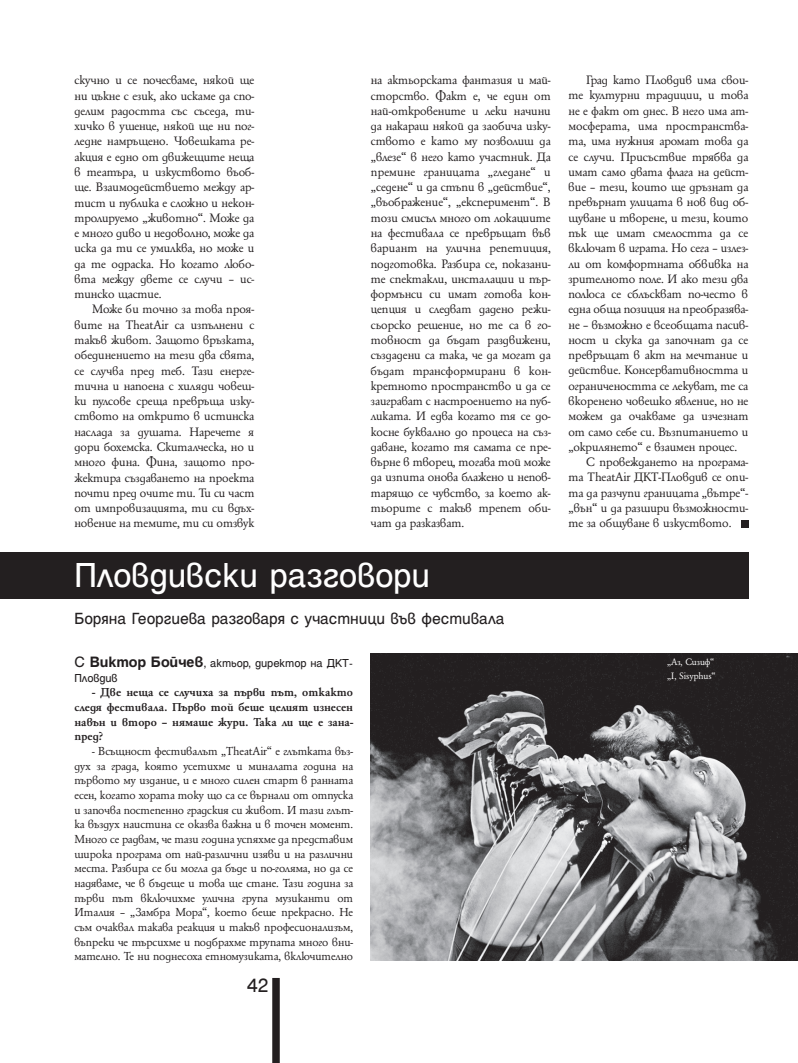
<style>
.page{position:relative;width:798px;height:1063px;background:#fff}
.page>*{position:absolute;margin:0;border:0;box-sizing:border-box;transform-origin:0 0}
.t1{font:37.5px "Helen Bg";letter-spacing:-.01em;color:#fff}
.t2{font:21.25px "Helen Bg";color:#231f20}
.t3{font:17.5px "Helen Bg";letter-spacing:-.01em;color:#231f20}
.t4{font:13.12px/15.2px "HS Garamond Bg";color:#231f20;text-align:justify}
.t5{font:12.5px/14.6px "HS Garamond Bg";color:#231f20;text-align:justify}
.t6{font:700 12.5px/14.6px "HS Garamond Bg";color:#231f20;text-align:justify}
.t7{font:12.5px/14.6px "Helen Bg";letter-spacing:-.005em;color:#231f20}
.t8{font:10px/14.1px "HS Garamond Bg";letter-spacing:-.01em;color:#fff}
.s1{font-size:16.25px}
.s2{font-weight:700;font-size:16.25px}
</style>
<div class="page">
<div style="left:272px;top:978px;width:8px;height:85px;background:#231f20"></div>
<div style="left:0;top:553px;width:748px;height:46px;background:#231f20"></div>
<img style="left:371px;top:654px;width:426px;height:306px">
<div style="left:740px;top:520px;width:8px;height:8px;background:#231f20"></div>
<p class="t4" style="left:74px;top:73px;width:181px">скучно и се почесваме, някой ще ни цъкне с език, ако искаме да спо&shy;делим радостта със съседа, ти&shy;хичко в ушенце, някой ще ни пог&shy;ледне намръщено. Човешката ре&shy;акция е едно от движещите неща в театъра, и изкуството въоб&shy;ще. Взаимодействието между ар&shy;тист и публика е сложно и некон&shy;тролируемо „животно“. Може да е много диво и недоволно, може да иска да ти се умилква, но може и да те одраска. Но когато любо&shy;вта между двете се случи – ис&shy;тинско щастие.</p>
<p class="t4" style="left:74px;top:302px;width:181px;text-indent:18px">Може би точно за това проя&shy;вите на TheatAir са изпълнени с такъв живот. Защото връзката, обединението на тези два свята, се случва пред теб. Тази енерге&shy;тична и напоена с хиляди човеш&shy;ки пулсове среща превръща изку&shy;ството на открито в истинска наслада за душата. Наречете я дори бохемска. Скиталческа, но и много фина. Фина, защото про&shy;жектира създаването на проекта почти пред очите ти. Ти си част от импровизацията, ти си вдъх&shy;новение на темите, ти си отзвук</p>
<p class="t4" style="left:371px;top:73px;width:181px">на актьорската фантазия и май&shy;сторство. Факт е, че един от най-откровените и леки начини да накараш някой да заобича изку&shy;ството е като му позволиш да „влезе“ в него като участник. Да премине границата „гледане“ и „седене“ и да стъпи в „действие“, „въображение“, „експеримент“. В този смисъл много от локациите на фестивала се превръщат във вариант на улична репетиция, подготовка. Разбира се, показани&shy;те спектакли, инсталации и пър&shy;формънси си имат готова кон&shy;цепция и следват дадено режи&shy;сьорско решение, но те са в го&shy;товност да бъдат раздвижени, създадени са така, че да могат да бъдат трансформирани в кон&shy;кретното пространство и да се заиграват с настроението на пуб&shy;ликата. И едва когато тя се до&shy;косне буквално до процеса на съз&shy;даване, когато тя самата се пре&shy;върне в творец, тогава той може да изпита онова блажено и непов&shy;тарящо се чувство, за което ак&shy;тьорите с такъв трепет оби&shy;чат да разказват.</p>
<p class="t4" style="left:586px;top:73px;width:163px">Град като Пловдив има свои-</p>
<p class="t4" style="left:568px;top:88px;width:181px">те културни традиции, и това</p>
<p class="t4" style="left:568px;top:103px;width:181px">не е факт от днес. В него има ат-</p>
<p class="t4" style="left:568px;top:118px;width:181px">мосферата, има пространства-</p>
<p class="t4" style="left:568px;top:134px;width:181px">та, има нужния аромат това да</p>
<p class="t4" style="left:568px;top:149px;width:181px">се случи. Присъствие трябва да</p>
<p class="t4" style="left:568px;top:164px;width:181px">имат само двата флага на дейст-</p>
<p class="t4" style="left:568px;top:180px;width:181px">вие – тези, които ще дръзнат да</p>
<p class="t4" style="left:568px;top:195px;width:181px">превърнат улицата в нов вид об-</p>
<p class="t4" style="left:568px;top:210px;width:181px">щуване и творене, и тези, които</p>
<p class="t4" style="left:568px;top:225px;width:181px">пък ще имат смелостта да се</p>
<p class="t4" style="left:568px;top:241px;width:181px">включат в играта. Но сега – излез-</p>
<p class="t4" style="left:568px;top:256px;width:181px">ли от комфортната обвивка на</p>
<p class="t4" style="left:568px;top:271px;width:181px">зрителното поле. И ако тези два</p>
<p class="t4" style="left:568px;top:287px;width:181px">полюса се сблъскват по-често в</p>
<p class="t4" style="left:568px;top:302px;width:181px">една обща позиция на преобразява-</p>
<p class="t4" style="left:568px;top:317px;width:181px">не – възможно е всеобщата пасив-</p>
<p class="t4" style="left:568px;top:332px;width:181px">ност и скука да започнат да се</p>
<p class="t4" style="left:568px;top:348px;width:181px">превръщат в акт на мечтание и</p>
<p class="t4" style="left:568px;top:363px;width:181px">действие. Консервативността и</p>
<p class="t4" style="left:568px;top:378px;width:181px">ограничеността се лекуват, те са</p>
<p class="t4" style="left:568px;top:393px;width:181px">вкоренено човешко явление, но не</p>
<p class="t4" style="left:568px;top:409px;width:181px">можем да очакваме да изчезнат</p>
<p class="t4" style="left:568px;top:424px;width:181px">от само себе си. Възпитанието и</p>
<p class="t4" style="left:568px;top:439px;width:169px">„окрилянето“ е взаимен процес.</p>
<p class="t4" style="left:586px;top:455px;width:163px">С провеждането на програма-</p>
<p class="t4" style="left:568px;top:470px;width:181px">та TheatAir ДКТ-Пловдив се опи-</p>
<p class="t4" style="left:568px;top:485px;width:181px">та да разчупи границата „вътре“-</p>
<p class="t4" style="left:568px;top:500px;width:181px">„вън“ и да разшири възможности-</p>
<p class="t4" style="left:568px;top:516px;width:163px">те за общуване в изкуството.</p>
<h1 class="t1" style="left:74px;top:554px;width:357px">Пловдивски разговори</h1>
<h3 class="t3" style="left:74px;top:609px;width:431px">Боряна Георгиева разговаря с участници във фестивала</h3>
<p class="t7" style="left:74px;top:656px;width:280px"><span class="s1">С</span> <span class="s2">Виктор Бойчев</span>, актьор, директор на ДКТ-<br>Пловдив</p>
<p class="t6" style="left:74px;top:685px;width:280px;text-indent:18px">- Две неща се случиха за първи път, откакто следя фестивала. Първо той беше целият изнесен навън и второ – нямаше жури. Така ли ще е зана&shy;пред?</p>
<p class="t5" style="left:74px;top:744px;width:280px;text-indent:18px">- Всъщност фестивалът „TheatAir“ е глътката въз&shy;дух за града, която усетихме и миналата година на първото му издание, и е много силен старт в ранната есен, когато хората току що са се върнали от отпуска и започва постепенно градския си живот. И тази глът&shy;ка въздух наистина се оказва важна и в точен момент.<br>Много се радвам, че тази година успяхме да представим широка програма от най-различни изяви и на различни места. Разбира се би могла да бъде и по-голяма, но да се надяваме, че в бъдеще и това ще стане. Тази година за първи път включихме улична група музиканти от Италия – „Замбра Мора“, което беше прекрасно. Не съм очаквал такава реакция и такъв професионализъм, въпреки че търсихме и подбрахме трупата много вни&shy;мателно. Те ни поднесоха етномузиката, включително</p>
<h2 class="t2" style="left:247px;top:973px;width:23px">42</h2>
<p class="t8" style="left:667px;top:655px;width:50px">„Аз, Сизиф“ „I, Sisyphus“</p>
</div>
